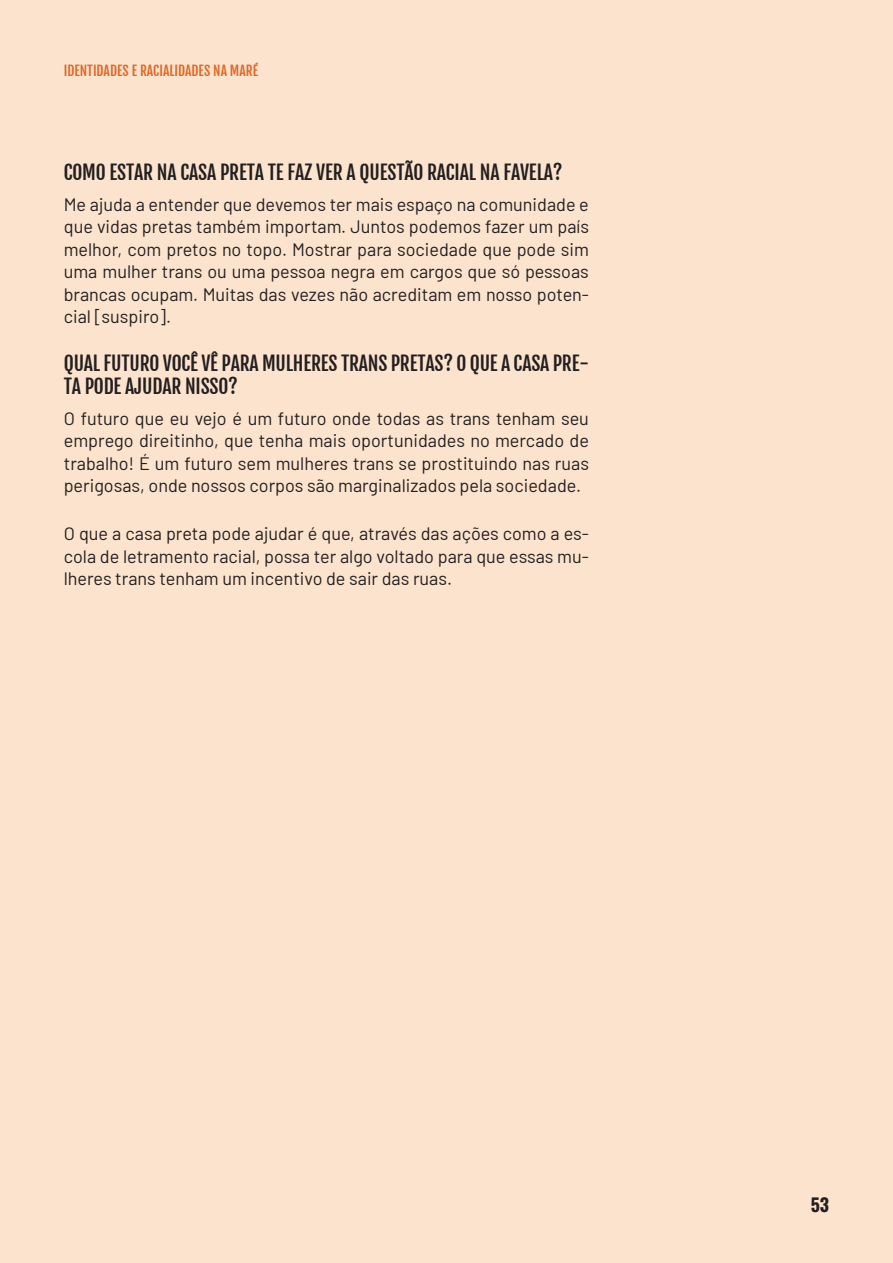
<style>
.page{position:relative;width:893px;height:1263px;background:#fbe3cd}
.page>*{position:absolute;margin:0;border:0;box-sizing:border-box;transform-origin:0 0}
.t1{font:19.5px/22.5px "Fjalla One";letter-spacing:-.01em;color:#231f20}
.t2{font:18px/22.5px "Barlow";color:#231f20;text-align:justify}
.t3{font:700 18px "Oswald";color:#231f20}
.t4{font:13.5px "Fjalla One";color:#e16725}
</style>
<div class="page">
<p class="t4" style="left:64px;top:62px;width:196px">IDENTIDADES E RACIALIDADES NA MARÉ</p>
<p class="t1" style="left:64px;top:161px;width:500px">COMO ESTAR NA CASA PRETA TE FAZ VER A QUESTÃO RACIAL NA FAVELA?</p>
<p class="t2" style="left:64px;top:191px;width:527px">Me ajuda a entender que devemos ter mais espaço na comunidade e que vidas pretas também importam. Juntos podemos fazer um país melhor, com pretos no topo. Mostrar para sociedade que pode sim uma mulher trans ou uma pessoa negra em cargos que só pessoas brancas ocupam. Muitas das vezes não acreditam em nosso poten&shy;cial [suspiro].</p>
<p class="t1" style="left:64px;top:352px;width:527px">QUAL FUTURO VOCÊ VÊ PARA MULHERES TRANS PRETAS? O QUE A CASA PRE-<br>TA PODE AJUDAR NISSO?</p>
<p class="t2" style="left:64px;top:405px;width:527px">O futuro que eu vejo é um futuro onde todas as trans tenham seu emprego direitinho, que tenha mais oportunidades no mercado de trabalho! É um futuro sem mulheres trans se prostituindo nas ruas perigosas, onde nossos corpos são marginalizados pela sociedade.</p>
<p class="t2" style="left:64px;top:521px;width:527px">O que a casa preta pode ajudar é que, através das ações como a es&shy;cola de letramento racial, possa ter algo voltado para que essas mu&shy;lheres trans tenham um incentivo de sair das ruas.</p>
<p class="t3" style="left:811px;top:1195px;width:20px">53</p>
</div>
